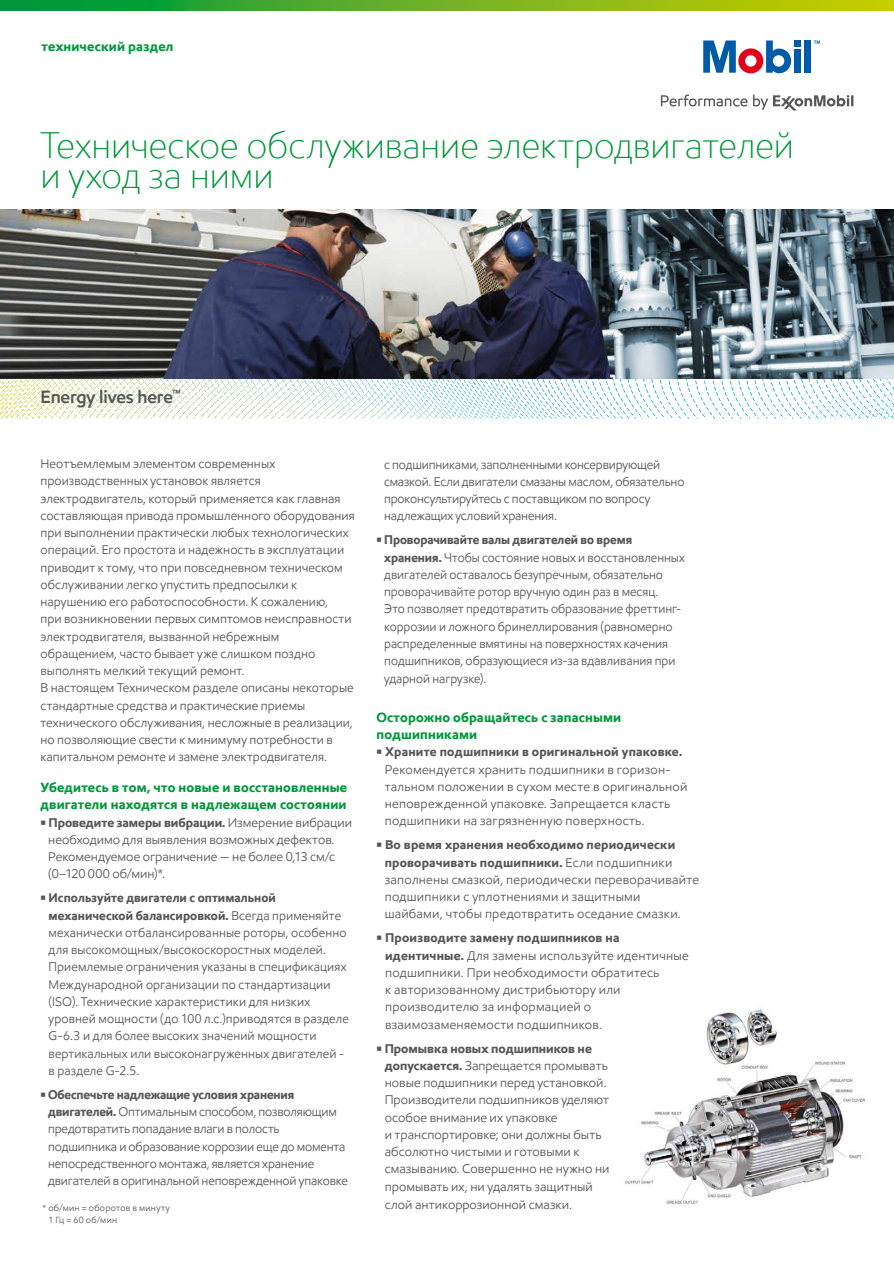
<style>
.page{position:relative;width:894px;height:1264px;background:#fff}
.page>*{position:absolute;margin:0;border:0;box-sizing:border-box;transform-origin:0 0}
.t1{font:300 37.5px/30px "E Mprint";letter-spacing:.005em;color:#00973a;scale:.95 1}
.t2{font:600 18px "E Mprint";letter-spacing:-.01em;color:#565655}
.t3{font:700 13.5px/17.2px "E Mprint";letter-spacing:.015em;color:#00973a}
.t4{font:12.75px/17.2px "E Mprint";letter-spacing:.005em;color:#565655}
.t5{font:12.75px/17.2px "E Mprint";letter-spacing:.005em;color:#565655;scale:.96 1}
.t6{font:700 12.75px "E Mprint";letter-spacing:.015em;color:#565655}
.t7{font:9px/12px "E Mprint";letter-spacing:.03em;color:#565655}
.s1{font-weight:700}
</style>
<div class="page">
<svg style="left:165px;top:378px;width:728px;height:5px"></svg>
<svg style="left:0;top:0;width:893px;height:11px;background:#66b120"></svg>
<div style="left:793px;top:41px;width:7px;height:6px;background:#005ba9"></div>
<div style="left:793px;top:49px;width:7px;height:24px;background:#005ba9"></div>
<div style="left:804px;top:41px;width:6px;height:32px;background:#005ba9"></div>
<svg style="left:703px;top:40px;width:87px;height:33px"></svg>
<svg style="left:814px;top:41px;width:5px;height:3px"></svg>
<svg style="left:660px;top:94px;width:193px;height:16px"></svg>
<img style="left:0;top:209px;width:893px;height:169px">
<img style="left:624px;top:1009px;width:242px;height:196px">
<p class="t3" style="left:42px;top:37px;width:133px">технический раздел</p>
<h1 class="t1" style="left:40px;top:130px;width:794px">Техническое обслуживание электродвигателей и уход за ними</h1>
<h2 class="t2" style="left:40px;top:385px;width:142px">Energy lives here<sup>™</sup></h2>
<p class="t4" style="left:40px;top:455px;width:315px">Неотъемлемым элементом современных производственных установок является электродвигатель, который применяется как главная составляющая привода промышленного оборудования при выполнении практически любых технологических операций. Его простота и надежность в эксплуатации приводит к тому, что при повседневном техническом обслуживании легко упустить предпосылки к нарушению его работоспособности. К сожалению,<br>при возникновении первых симптомов неисправности электродвигателя, вызванной небрежным обращением, часто бывает уже слишком поздно выполнять мелкий текущий ремонт.<br>В настоящем Техническом разделе описаны некоторые стандартные средства и практические приемы технического обслуживания, несложные в реализации, но позволяющие свести к минимуму потребности в капитальном ремонте и замене электродвигателя.</p>
<p class="t3" style="left:40px;top:778px;width:308px">Убедитесь в том, что новые и восстановленные двигатели находятся в надлежащем состоянии</p>
<p class="t4" style="left:48px;top:813px;width:305px;text-indent:-8px"><span class="s1">• Проведите замеры вибрации.</span> Измерение вибрации необходимо для выявления возможных дефектов.<br>Рекомендуемое ограничение — не более 0,13 см/с (0–120 000 об/мин)*.</p>
<p class="t4" style="left:49px;top:889px;width:302px;text-indent:-8px"><span class="s1">• Используйте двигатели с оптимальной механической балансировкой.</span> Всегда применяйте механически отбалансированные роторы, особенно для высокомощных/высокоскоростных моделей.<br>Приемлемые ограничения указаны в спецификациях Международной организации по стандартизации (ISO). Технические характеристики для низких уровней мощности (до 100 л.с.)приводятся в разделе G-6.3 и для более высоких значений мощности вертикальных или высоконагруженных двигателей - в разделе G-2.5.</p>
<p class="t4" style="left:48px;top:1086px;width:301px;text-indent:-8px"><span class="s1">• Обеспечьте надлежащие условия хранения двигателей.</span> Оптимальным способом, позволяющим предотвратить попадание влаги в полость подшипника и образование коррозии еще до момента непосредственного монтажа, является хранение двигателей в оригинальной неповрежденной упаковке</p>
<p class="t7" style="left:48px;top:1202px;width:123px;text-indent:-6px">* об/мин = оборотов в минуту<br>1 Гц = 60 об/мин</p>
<p class="t4" style="left:384px;top:455px;width:302px">с подшипниками, заполненными консервирующей смазкой. Если двигатели смазаны маслом, обязательно проконсультируйтесь с поставщиком по вопросу надлежащих условий хранения.</p>
<p class="t5" style="left:384px;top:531px;width:314px;text-indent:-8px"><span class="s1">• Проворачивайте валы двигателей во время хранения.</span> Чтобы состояние новых и восстановленных двигателей оставалось безупречным, обязательно проворачивайте ротор вручную один раз в месяц.<br>Это позволяет предотвратить образование фреттинг&shy;коррозии и ложного бринеллирования (равномерно распределенные вмятины на поверхностях качения подшипников, образующиеся из-за вдавливания при ударной нагрузке).</p>
<p class="t3" style="left:376px;top:708px;width:246px">Осторожно обращайтесь с запасными подшипниками</p>
<p class="t6" style="left:376px;top:744px;width:307px">• Храните подшипники в оригинальной упаковке.</p>
<p class="t4" style="left:384px;top:760px;width:304px">Рекомендуется хранить подшипники в горизон&shy;тальном положении в сухом месте в оригинальной неповрежденной упаковке. Запрещается класть подшипники на загрязненную поверхность.</p>
<p class="t4" style="left:384px;top:836px;width:315px;text-indent:-8px"><span class="s1">• Во время хранения необходимо периодически проворачивать подшипники.</span> Если подшипники заполнены смазкой, периодически переворачивайте подшипники с уплотнениями и защитными шайбами, чтобы предотвратить оседание смазки.</p>
<p class="t4" style="left:385px;top:929px;width:305px;text-indent:-9px"><span class="s1">• Производите замену подшипников на идентичные.</span> Для замены используйте идентичные подшипники. При необходимости обратитесь<br>к авторизованному дистрибьютору или производителю за информацией о взаимозаменяемости подшипников.</p>
<p class="t4" style="left:384px;top:1039px;width:226px;text-indent:-8px"><span class="s1">• Промывка новых подшипников не допускается.</span> Запрещается промывать новые подшипники перед установкой.<br>Производители подшипников уделяют особое внимание их упаковке<br>и транспортировке; они должны быть абсолютно чистыми и готовыми к смазыванию. Совершенно не нужно ни промывать их, ни удалять защитный слой антикоррозионной смазки.</p>
</div>
